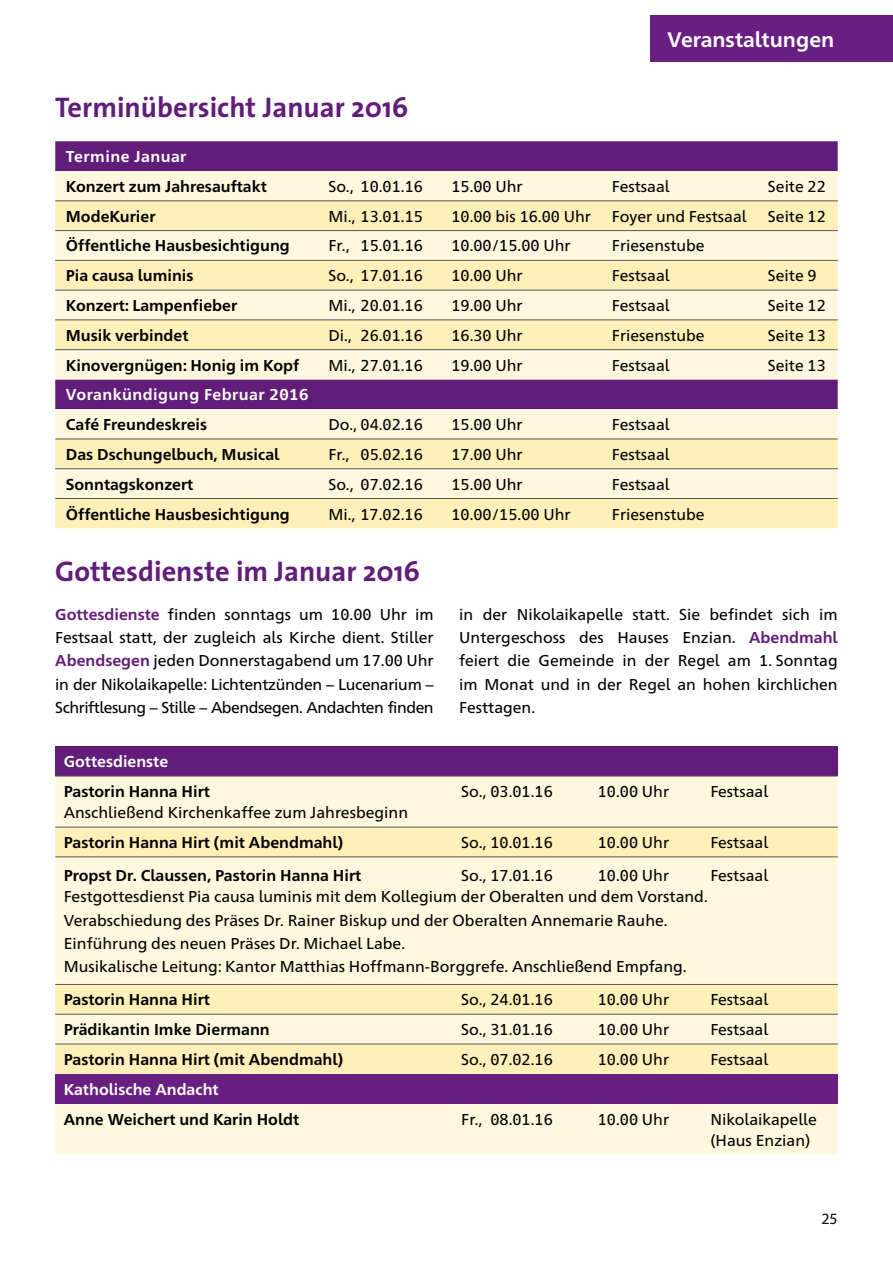
<style>
.page{position:relative;width:893px;height:1263px;background:#fff}
.page>*{position:absolute;margin:0;border:0;box-sizing:border-box;transform-origin:0 0}
.t1{font:700 28.5px "The Sans";color:#621c79}
.t2{font:700 21px "Frutiger Neue 1450 Pro";color:#fff}
.t3{font:15.75px/23.2px "Frutiger Neue 1450 Pro";color:#000}
.t4{font:700 15.75px "Frutiger Neue 1450 Pro";color:#000}
.t5{font:700 15.75px "Frutiger Neue 1450 Pro";letter-spacing:.03em;color:#fff}
.t6{font:700 15.75px "Frutiger Neue 1450 Pro";letter-spacing:.01em;color:#fff}
.t7{font:15.75px "Myriad Pro";color:#000}
.s1{font-weight:700;color:#621c79}
</style>
<div class="page">
<div style="left:651px;top:15px;width:242px;height:47px;background:#691f82"></div>
<div style="left:55px;top:746px;width:783px;height:30px;background:#621c79"></div>
<div style="left:55px;top:777px;width:783px;height:377px;background:#fff8de"></div>
<svg style="left:55px;top:828px;width:783px;height:246px;background:#fef4d0"></svg>
<div style="left:55px;top:1074px;width:783px;height:29px;background:#691f82"></div>
<hr style="left:55px;top:776px;width:783px;height:1px;background:#565655">
<hr style="left:55px;top:827px;width:783px;height:1px;background:#565655">
<hr style="left:55px;top:856px;width:783px;height:1px;background:#565655">
<hr style="left:55px;top:984px;width:783px;height:1px;background:#565655">
<hr style="left:55px;top:1014px;width:783px;height:1px;background:#565655">
<hr style="left:55px;top:1043px;width:783px;height:1px;background:#565655">
<div style="left:55px;top:141px;width:783px;height:30px;background:#621c79"></div>
<div style="left:55px;top:171px;width:783px;height:29px;background:#fff8de"></div>
<svg style="left:55px;top:201px;width:783px;height:327px;background:#efdfc3"></svg>
<hr style="left:55px;top:200px;width:783px;height:1px;background:#565655">
<hr style="left:55px;top:230px;width:783px;height:1px;background:#565655">
<hr style="left:55px;top:260px;width:783px;height:1px;background:#565655">
<hr style="left:55px;top:290px;width:783px;height:1px;background:#565655">
<hr style="left:55px;top:319px;width:783px;height:1px;background:#565655">
<hr style="left:55px;top:349px;width:783px;height:1px;background:#565655">
<hr style="left:55px;top:439px;width:783px;height:1px;background:#565655">
<hr style="left:55px;top:468px;width:783px;height:1px;background:#565655">
<hr style="left:55px;top:498px;width:783px;height:1px;background:#565655">
<h1 class="t1" style="left:55px;top:83px;width:355px">Terminübersicht Januar 2016</h1>
<h2 class="t2" style="left:668px;top:24px;width:168px">Veranstaltungen</h2>
<p class="t5" style="left:66px;top:145px;width:122px">Termine Januar</p>
<p class="t4" style="left:66px;top:175px;width:202px">Konzert zum Jahresauftakt</p>
<p class="t3" style="left:328px;top:173px;width:96px">So., 10.01.16</p>
<p class="t3" style="left:451px;top:173px;width:73px">15.00 Uhr</p>
<p class="t3" style="left:612px;top:173px;width:59px">Festsaal</p>
<p class="t3" style="left:768px;top:173px;width:59px">Seite 22</p>
<p class="t4" style="left:66px;top:205px;width:91px">ModeKurier</p>
<p class="t3" style="left:328px;top:203px;width:96px">Mi., 13.01.15</p>
<p class="t3" style="left:451px;top:203px;width:141px">10.00 bis 16.00 Uhr</p>
<p class="t3" style="left:612px;top:203px;width:136px">Foyer und Festsaal</p>
<p class="t3" style="left:768px;top:203px;width:59px">Seite 12</p>
<p class="t4" style="left:66px;top:235px;width:225px">Öffentliche Hausbesichtigung</p>
<p class="t3" style="left:328px;top:233px;width:96px">Fr., 15.01.16</p>
<p class="t3" style="left:451px;top:233px;width:121px">10.00/15.00 Uhr</p>
<p class="t3" style="left:612px;top:233px;width:94px">Friesenstube</p>
<p class="t4" style="left:66px;top:264px;width:129px">Pia causa luminis</p>
<p class="t3" style="left:328px;top:263px;width:96px">So., 17.01.16</p>
<p class="t3" style="left:451px;top:263px;width:73px">10.00 Uhr</p>
<p class="t3" style="left:612px;top:263px;width:59px">Festsaal</p>
<p class="t3" style="left:768px;top:263px;width:50px">Seite 9</p>
<p class="t4" style="left:66px;top:294px;width:173px">Konzert: Lampenfieber</p>
<p class="t3" style="left:328px;top:293px;width:96px">Mi., 20.01.16</p>
<p class="t3" style="left:451px;top:293px;width:73px">19.00 Uhr</p>
<p class="t3" style="left:612px;top:293px;width:59px">Festsaal</p>
<p class="t3" style="left:768px;top:293px;width:59px">Seite 12</p>
<p class="t4" style="left:66px;top:324px;width:124px">Musik verbindet</p>
<p class="t3" style="left:328px;top:322px;width:96px">Di., 26.01.16</p>
<p class="t3" style="left:451px;top:322px;width:73px">16.30 Uhr</p>
<p class="t3" style="left:612px;top:322px;width:94px">Friesenstube</p>
<p class="t3" style="left:768px;top:322px;width:59px">Seite 13</p>
<p class="t4" style="left:66px;top:354px;width:235px">Kinovergnügen: Honig im Kopf</p>
<p class="t3" style="left:328px;top:352px;width:96px">Mi., 27.01.16</p>
<p class="t3" style="left:451px;top:352px;width:73px">19.00 Uhr</p>
<p class="t3" style="left:612px;top:352px;width:59px">Festsaal</p>
<p class="t3" style="left:768px;top:352px;width:59px">Seite 13</p>
<p class="t5" style="left:66px;top:383px;width:244px">Vorankündigung Februar 2016</p>
<p class="t4" style="left:66px;top:413px;width:143px">Café Freundeskreis</p>
<p class="t3" style="left:328px;top:411px;width:96px">Do., 04.02.16</p>
<p class="t3" style="left:451px;top:411px;width:73px">15.00 Uhr</p>
<p class="t3" style="left:612px;top:411px;width:59px">Festsaal</p>
<p class="t4" style="left:66px;top:443px;width:215px">Das Dschungelbuch, Musical</p>
<p class="t3" style="left:328px;top:441px;width:96px">Fr., 05.02.16</p>
<p class="t3" style="left:451px;top:441px;width:73px">17.00 Uhr</p>
<p class="t3" style="left:612px;top:441px;width:59px">Festsaal</p>
<p class="t4" style="left:66px;top:473px;width:129px">Sonntagskonzert</p>
<p class="t3" style="left:328px;top:471px;width:96px">So., 07.02.16</p>
<p class="t3" style="left:451px;top:471px;width:73px">15.00 Uhr</p>
<p class="t3" style="left:612px;top:471px;width:59px">Festsaal</p>
<p class="t4" style="left:66px;top:503px;width:225px">Öffentliche Hausbesichtigung</p>
<p class="t3" style="left:328px;top:501px;width:96px">Mi., 17.02.16</p>
<p class="t3" style="left:451px;top:501px;width:121px">10.00/15.00 Uhr</p>
<p class="t3" style="left:612px;top:501px;width:94px">Friesenstube</p>
<h1 class="t1" style="left:55px;top:547px;width:366px">Gottesdienste im Januar 2016</h1>
<p class="t3" style="left:55px;top:601px;width:380px;text-align:justify"><span class="s1">Gottesdienste</span> finden sonntags um 10.00 Uhr im Festsaal statt, der zugleich als Kirche dient. Stiller <span class="s1">Abendsegen</span> jeden Donnerstagabend um 17.00 Uhr in der Nikolaikapelle: Lichtentzünden – Lucenarium – Schriftlesung – Stille – Abendsegen. Andachten finden</p>
<p class="t3" style="left:459px;top:601px;width:380px;text-align:justify">in der Nikolaikapelle statt. Sie befindet sich im Untergeschoss des Hauses Enzian. <span class="s1">Abendmahl </span>feiert die Gemeinde in der Regel am 1. Sonntag im Monat und in der Regel an hohen kirchlichen Festtagen.</p>
<p class="t6" style="left:64px;top:750px;width:106px">Gottesdienste</p>
<p class="t4" style="left:64px;top:780px;width:148px">Pastorin Hanna Hirt</p>
<p class="t3" style="left:461px;top:779px;width:93px">So., 03.01.16</p>
<p class="t3" style="left:598px;top:779px;width:73px">10.00 Uhr</p>
<p class="t3" style="left:710px;top:779px;width:59px">Festsaal</p>
<p class="t3" style="left:64px;top:800px;width:346px">Anschließend Kirchenkaffee zum Jahresbeginn</p>
<p class="t4" style="left:64px;top:831px;width:281px">Pastorin Hanna Hirt (mit Abendmahl)</p>
<p class="t3" style="left:461px;top:829px;width:93px">So., 10.01.16</p>
<p class="t3" style="left:598px;top:829px;width:73px">10.00 Uhr</p>
<p class="t3" style="left:710px;top:829px;width:59px">Festsaal</p>
<p class="t4" style="left:64px;top:864px;width:299px">Propst Dr. Claussen, Pastorin Hanna Hirt</p>
<p class="t3" style="left:461px;top:863px;width:93px">So., 17.01.16</p>
<p class="t3" style="left:598px;top:863px;width:73px">10.00 Uhr</p>
<p class="t3" style="left:710px;top:863px;width:59px">Festsaal</p>
<p class="t3" style="left:64px;top:884px;width:645px">Festgottesdienst Pia causa luminis mit dem Kollegium der Oberalten und dem Vorstand.<br>Verabschiedung des Präses Dr. Rainer Biskup und der Oberalten Annemarie Rauhe.<br>Einführung des neuen Präses Dr. Michael Labe.<br>Musikalische Leitung: Kantor Matthias Hoffmann-Borggrefe. Anschließend Empfang.</p>
<p class="t4" style="left:64px;top:988px;width:148px">Pastorin Hanna Hirt</p>
<p class="t3" style="left:461px;top:987px;width:93px">So., 24.01.16</p>
<p class="t3" style="left:598px;top:987px;width:73px">10.00 Uhr</p>
<p class="t3" style="left:710px;top:987px;width:59px">Festsaal</p>
<p class="t4" style="left:64px;top:1018px;width:208px">Prädikantin Imke Diermann</p>
<p class="t3" style="left:461px;top:1017px;width:93px">So., 31.01.16</p>
<p class="t3" style="left:598px;top:1017px;width:73px">10.00 Uhr</p>
<p class="t3" style="left:710px;top:1017px;width:59px">Festsaal</p>
<p class="t4" style="left:64px;top:1048px;width:281px">Pastorin Hanna Hirt (mit Abendmahl)</p>
<p class="t3" style="left:461px;top:1047px;width:93px">So., 07.02.16</p>
<p class="t3" style="left:598px;top:1047px;width:73px">10.00 Uhr</p>
<p class="t3" style="left:710px;top:1047px;width:59px">Festsaal</p>
<p class="t6" style="left:64px;top:1078px;width:156px">Katholische Andacht</p>
<p class="t4" style="left:64px;top:1107px;width:237px">Anne Weichert und Karin Holdt</p>
<p class="t3" style="left:461px;top:1106px;width:93px">Fr., 08.01.16</p>
<p class="t3" style="left:598px;top:1106px;width:73px">10.00 Uhr</p>
<p class="t3" style="left:710px;top:1107px;width:108px;line-height:21px">Nikolaikapelle (Haus Enzian)</p>
<p class="t7" style="left:821px;top:1209px;width:18px">25</p>
</div>
